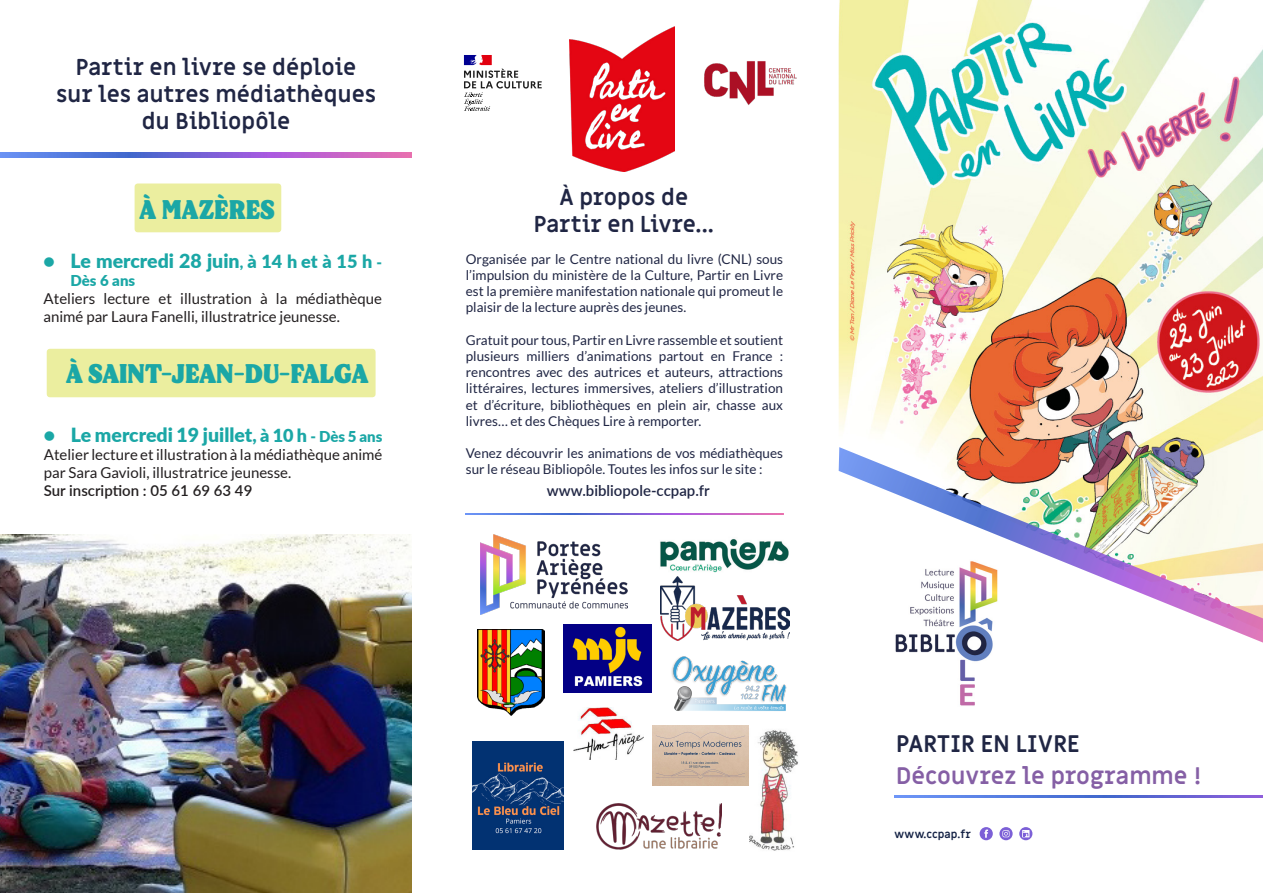
<style>
.page{position:relative;width:1263px;height:893px;background:#fff}
.page>*{position:absolute;margin:0;border:0;box-sizing:border-box;transform-origin:0 0}
.t1{font:27px "MADE Mountain";color:#1ba7a6}
.t2{font:700 23.4px "Miriam Libre";color:#855fa5}
.t3{font:700 23.4px "Miriam Libre";color:#202644}
.t4{font:700 22.5px/27px "Miriam Libre";color:#202644;text-align:center}
.t5{font:800 19.5px "Lato";color:#1ba7a6}
.t6{font:15px/18px "Lato";color:#231f20}
.t7{font:600 15px "Lato";color:#231f20}
.t8{font:600 15px "Lato";color:#202644}
.t9{font:800 15px "Lato";color:#1ba7a6}
.t10{font:13.5px/16.2px "Lato";color:#202644;text-align:justify}
.t11{font:700 10.95px "Miriam Libre";color:#132144}
.s1{font-size:15px}
.s2{font-size:18px}
</style>
<div class="page">
<img style="left:839px;top:0;width:424px;height:447px">
<img style="left:839px;top:447px;width:424px;height:196px">
<img style="left:891px;top:554px;width:123px;height:152px">
<img style="left:894px;top:796px;width:369px;height:1px">
<img style="left:466px;top:513px;width:317px;height:1px">
<svg style="left:980px;top:827px;width:13px;height:13px"></svg>
<svg style="left:999px;top:827px;width:14px;height:13px"></svg>
<svg style="left:1019px;top:827px;width:13px;height:13px"></svg>
<img style="left:478px;top:629px;width:67px;height:87px">
<img style="left:0;top:152px;width:412px;height:6px">
<img style="left:570px;top:27px;width:104px;height:145px">
<div style="left:135px;top:183px;width:146px;height:49px;background:#ebee9f"></div>
<div style="left:47px;top:349px;width:329px;height:48px;background:#ebee9f"></div>
<img style="left:0;top:535px;width:412px;height:358px">
<img style="left:481px;top:535px;width:146px;height:80px">
<img style="left:660px;top:539px;width:129px;height:38px">
<img style="left:660px;top:577px;width:129px;height:63px">
<img style="left:473px;top:741px;width:91px;height:109px">
<img style="left:671px;top:656px;width:116px;height:55px">
<img style="left:564px;top:625px;width:87px;height:67px">
<img style="left:749px;top:730px;width:49px;height:121px">
<img style="left:596px;top:804px;width:125px;height:46px">
<img style="left:652px;top:726px;width:96px;height:60px">
<img style="left:574px;top:707px;width:70px;height:53px">
<svg style="left:464px;top:55px;width:78px;height:56px"></svg>
<img style="left:704px;top:61px;width:93px;height:44px">
<p class="t4" style="left:56px;top:54px;width:321px">Partir en livre se déploie sur les autres médiathèques du Bibliopôle</p>
<p class="t1" style="left:140px;top:191px;width:137px">À MAZÈRES</p>
<p class="t5" style="left:44px;top:246px;width:340px">• Le mercredi 28 juin<span class="s1">,</span> <span class="s2">à 14 h et à 15 h</span> <span class="s1">-</span></p>
<p class="t9" style="left:71px;top:269px;width:66px">Dès 6 ans</p>
<p class="t6" style="left:44px;top:289px;width:340px">Ateliers lecture et illustration à la médiathèque animé par Laura Fanelli, illustratrice jeunesse.</p>
<p class="t1" style="left:66px;top:356px;width:304px">À SAINT-JEAN-DU-FALGA</p>
<p class="t5" style="left:44px;top:420px;width:340px">• Le mercredi 19 juillet<span class="s2">, à 10 h</span> <span class="s1">- Dès 5 ans</span></p>
<p class="t6" style="left:44px;top:445px;width:340px">Atelier lecture et illustration à la médiathèque animé par Sara Gavioli, illustratrice jeunesse.</p>
<p class="t7" style="left:44px;top:479px;width:210px">Sur inscription : 05 61 69 63 49</p>
<p class="t4" style="left:559px;top:184px;width:130px">À propos de</p>
<p class="t4" style="left:534px;top:211px;width:182px">Partir en Livre...</p>
<p class="t10" style="left:466px;top:251px;width:319px">Organisée par le Centre national du livre (CNL) sous l’impulsion du ministère de la Culture, Partir en Livre est la première manifestation nationale qui promeut le plaisir de la lecture auprès des jeunes.</p>
<p class="t10" style="left:466px;top:332px;width:319px">Gratuit pour tous, Partir en Livre rassemble et soutient plusieurs milliers d’animations partout en France : rencontres avec des autrices et auteurs, attractions littéraires, lectures immersives, ateliers d’illustration et d’écriture, bibliothèques en plein air, chasse aux livres… et des Chèques Lire à remporter.</p>
<p class="t10" style="left:466px;top:445px;width:319px">Venez découvrir les animations de vos médiathèques sur le réseau Bibliopôle. Toutes les infos sur le site :</p>
<p class="t8" style="left:547px;top:480px;width:164px">www.bibliopole-ccpap.fr</p>
<p class="t3" style="left:896px;top:730px;width:185px">PARTIR EN LIVRE</p>
<p class="t2" style="left:896px;top:761px;width:307px">Découvrez le programme !</p>
<p class="t11" style="left:894px;top:827px;width:78px">www.ccpap.fr</p>
</div>
